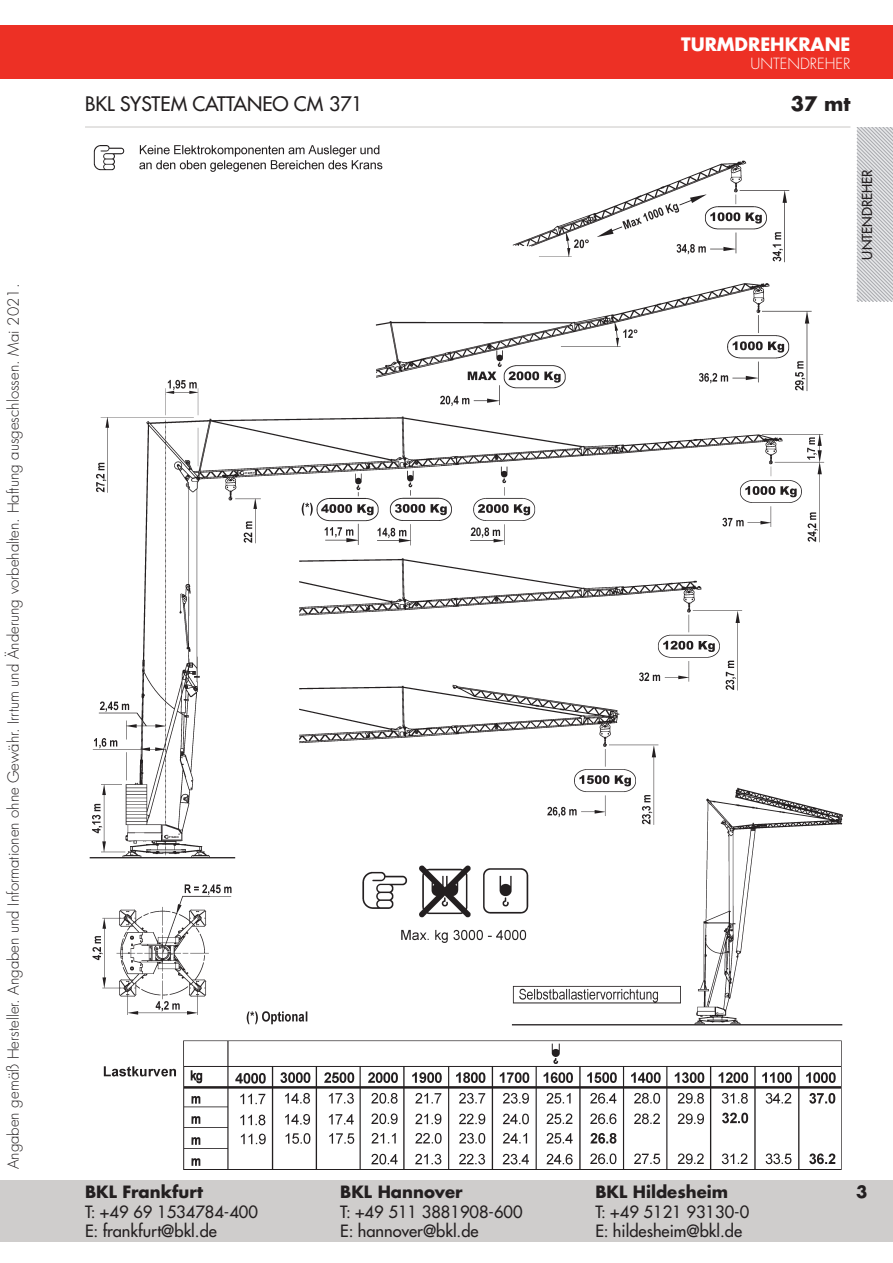
<style>
.page{position:relative;width:893px;height:1263px;background:#fff}
.page>*{position:absolute;margin:0;border:0;box-sizing:border-box;transform-origin:0 0}
.t1{font:500 19.5px "Futura LT Pro";color:#231f20}
.t2{font:700 19.5px "Futura LT Pro";color:#231f20}
.t3{font:700 18px "Futura LT Pro";color:#fff}
.t4{font:500 16.5px/19.5px "Futura LT Pro";color:#231f20}
.t5{font:700 16.5px "Futura LT Pro";color:#231f20}
.t6{font:300 15px "Futura LT Pro";color:#231f20}
.t7{font:300 15px "Futura LT Pro";color:#fff}
.t8{font:500 13.5px "Futura LT Pro";color:#231f20}
</style>
<div class="page">
<svg style="left:857px;top:128px;width:36px;height:173px;background:#cdced1"></svg>
<div style="left:0;top:1180px;width:893px;height:62px;background:#cfcdcc"></div>
<hr style="left:85px;top:126px;width:765px;height:2px;background:#cfcdcc">
<div style="left:0;top:26px;width:893px;height:53px;background:#ed3025"></div>
<img style="left:89px;top:146px;width:753px;height:1023px">
<h1 class="t1" style="left:85px;top:89px;width:279px">BKL SYSTEM CATTANEO CM 371</h1>
<p class="t6" style="left:4px;top:1169px;width:887px;rotate:-90deg">Angaben gemäß Hersteller. Angaben und Informationen ohne Gewähr. Irrtum und Änderung vorbehalten. Haftung ausgeschlossen. Mai 2021.</p>
<p class="t5" style="left:85px;top:1179px;width:120px">BKL Frankfurt</p>
<p class="t4" style="left:85px;top:1201px;width:174px">T: +49 69 1534784-400<br>E: frankfurt@bkl.de</p>
<p class="t5" style="left:340px;top:1179px;width:124px">BKL Hannover</p>
<p class="t4" style="left:340px;top:1201px;width:184px">T: +49 511 3881908-600<br>E: hannover@bkl.de</p>
<p class="t3" style="left:681px;top:30px;width:171px">TURMDREHKRANE</p>
<p class="t7" style="left:750px;top:54px;width:101px">UNTENDREHER</p>
<h1 class="t2" style="left:791px;top:89px;width:61px">37 mt</h1>
<p class="t8" style="left:857px;top:259px;width:92px;rotate:-90deg">UNTENDREHER</p>
<p class="t5" style="left:595px;top:1179px;width:134px">BKL Hildesheim</p>
<p class="t4" style="left:595px;top:1201px;width:155px">T: +49 5121 93130-0<br>E: hildesheim@bkl.de</p>
<p class="t5" style="left:856px;top:1179px;width:13px">3</p>
</div>
